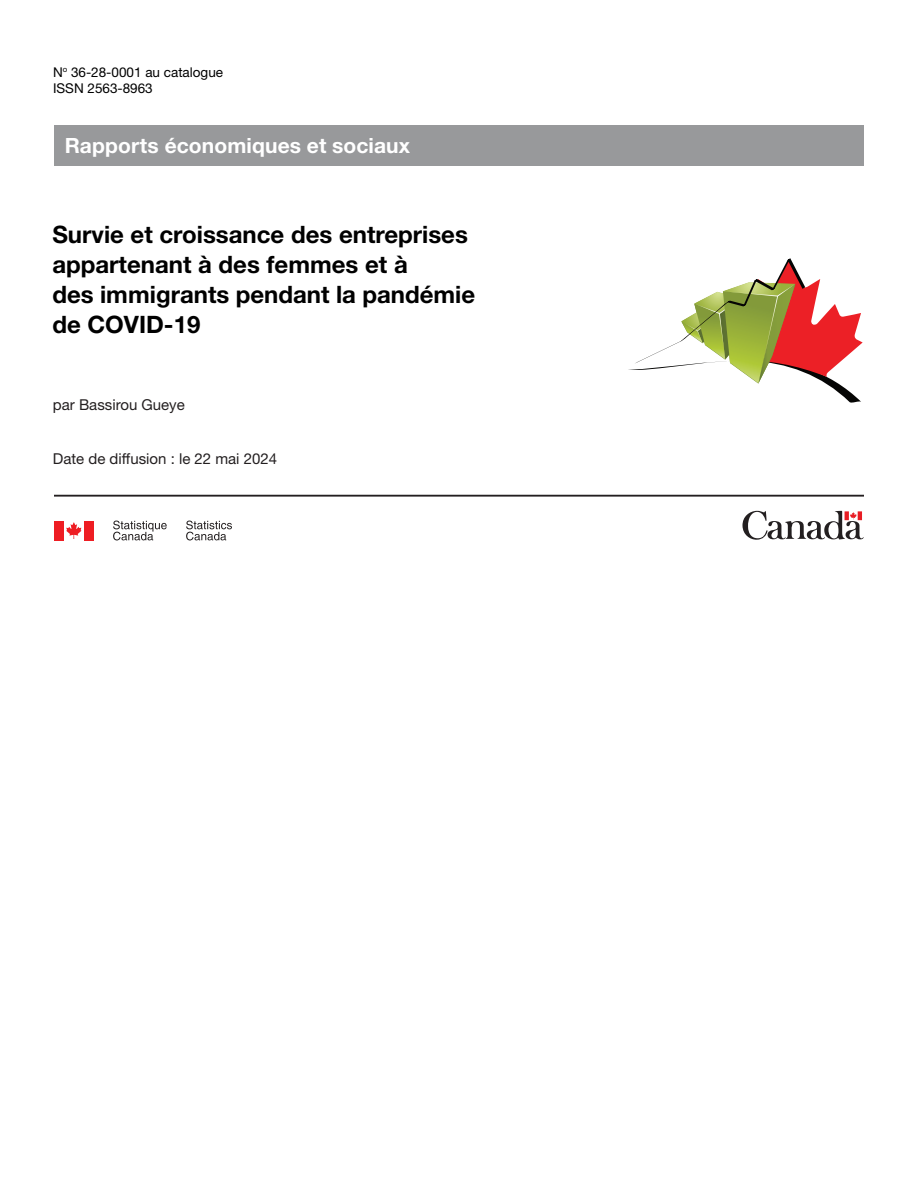
<style>
.page{position:relative;width:918px;height:1188px;background:#fff}
.page>*{position:absolute;margin:0;border:0;box-sizing:border-box;transform-origin:0 0}
.t1{font:700 24px/30px "Helvetica Neue LT Std";color:#000}
.t2{font:700 21px "Helvetica Neue LT Std";letter-spacing:.005em;color:#fff}
.t3{font:15px "Helvetica Neue LT Std";color:#231f20}
.t4{font:13.5px/16.5px "Helvetica Neue LT Std";color:#000}
</style>
<div class="page">
<svg style="left:742px;top:511px;width:122px;height:29px"></svg>
<svg style="left:628px;top:258px;width:235px;height:145px"></svg>
<svg style="left:66px;top:522px;width:16px;height:17px"></svg>
<div style="left:54px;top:521px;width:10px;height:19px;background:#ee1d23"></div>
<div style="left:84px;top:521px;width:10px;height:19px;background:#ee1d23"></div>
<svg style="left:113px;top:521px;width:54px;height:19px"></svg>
<svg style="left:186px;top:521px;width:46px;height:19px"></svg>
<hr style="left:54px;top:495px;width:810px;height:1px;background:#231f20">
<div style="left:54px;top:125px;width:810px;height:40px;background:#98999b"></div>
<p class="t4" style="left:53px;top:63px;width:172px">N<sup>o</sup> 36-28-0001 au catalogue<br>ISSN 2563-8963</p>
<p class="t2" style="left:65px;top:132px;width:347px">Rapports économiques et sociaux</p>
<p class="t1" style="left:52px;top:219px;width:424px">Survie et croissance des entreprises appartenant à des femmes et à<br>des immigrants pendant la pandémie de COVID-19</p>
<p class="t3" style="left:53px;top:395px;width:133px">par Bassirou Gueye</p>
<p class="t3" style="left:53px;top:449px;width:226px">Date de diffusion : le 22 mai 2024</p>
</div>
